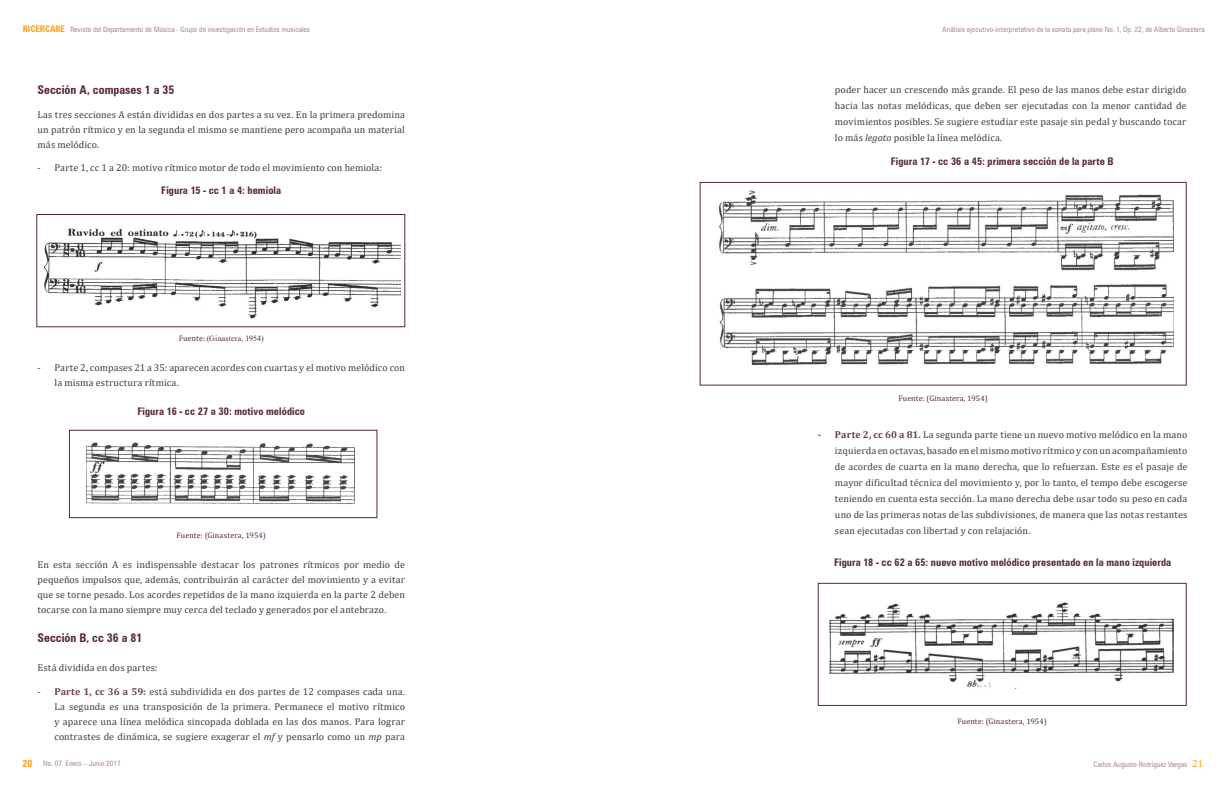
<style>
.page{position:relative;width:1224px;height:792px;background:#fff}
.page>*{position:absolute;margin:0;border:0;box-sizing:border-box;transform-origin:0 0}
.Subtítulo1{font:700 condensed 12px "Zurich BT";color:#582931}
.Figura{font:700 condensed 10.5px "Zurich BT";letter-spacing:.01em;color:#582931}
.Corrido_tabulado{font:10px/16px "Cambria";letter-spacing:.01em;color:#3e3e3f;text-align:justify}
.Corrido{font:10px/15px "Cambria";letter-spacing:.01em;color:#3e3e3f;text-align:justify}
.t1{font:10px "Cambria";color:#ff9d1b}
.Fuente{font:8px "Cambria";letter-spacing:.02em;color:#582931}
.Fuente-2{font:8px "Times New Roman";letter-spacing:.02em;color:#582931}
.t2{font:condensed 7.5px "Zurich BT";color:#ac8e91}
.s1{font-weight:700;font-size:9px;color:#ff9d1b}
.s2{font-family:"Cambria"}
.s3{color:#693d43}
.s4{font-weight:700;color:#693d43}
.s5{font-style:italic}
.s6{font-weight:700;font-size:10px;color:#ff9d1b}
</style>
<div class="page">
<img style="left:43px;top:228px;width:357px;height:91px">
<div style="left:37px;top:214px;width:368px;height:113px;border:1px solid #582931"></div>
<img style="left:86px;top:442px;width:269px;height:62px">
<div style="left:69px;top:430px;width:308px;height:88px;border:1px solid #582931"></div>
<img style="left:718px;top:191px;width:455px;height:175px">
<div style="left:700px;top:182px;width:486px;height:203px;border:1px solid #582931"></div>
<img style="left:829px;top:602px;width:344px;height:87px">
<div style="left:818px;top:583px;width:368px;height:123px;border:1px solid #582931"></div>
<p class="t2" style="left:23px;top:25px;width:289px"><span class="s1">RICERCARE</span> Revista del Departamento de Música - Grupo de investigación en Estudios musicales</p>
<p class="Subtítulo1" style="left:38px;top:83px;width:138px">Sección A, compases 1 a 35</p>
<p class="Corrido" style="left:38px;top:107px;width:369px">Las tres secciones A están divididas en dos partes a su vez. En la primera predomina un patrón rítmico y en la segunda el mismo se mantiene pero acompaña un material más melódico.</p>
<p class="Corrido_tabulado" style="left:38px;top:160px;width:346px">- Parte 1, cc 1 a 20: motivo rítmico motor de todo el movimiento con hemiola:</p>
<p class="Figura" style="left:161px;top:184px;width:122px">Figura 15 - cc 1 a 4: hemiola</p>
<p class="Fuente-2" style="left:179px;top:333px;width:87px"><span class="s2">Fuente:</span> (Ginastera, 1954)</p>
<p class="Corrido_tabulado" style="left:55px;top:360px;width:352px;line-height:15px;text-indent:-17px">- Parte 2, compases 21 a 35: aparecen acordes con cuartas y el motivo melódico con la misma estructura rítmica.</p>
<p class="Figura" style="left:137px;top:405px;width:169px">Figura 16 - cc 27 a 30: motivo melódico</p>
<p class="Fuente" style="left:177px;top:531px;width:91px">Fuente: (Ginastera, 1954)</p>
<p class="Corrido" style="left:38px;top:557px;width:369px">En esta sección A es indispensable destacar los patrones rítmicos por medio de pequeños impulsos que, además, contribuirán al carácter del movimiento y a evitar que se torne pesado. Los acordes repetidos de la mano izquierda en la parte 2 deben tocarse con la mano siempre muy cerca del teclado y generados por el antebrazo.</p>
<p class="Subtítulo1" style="left:38px;top:630px;width:106px">Sección B, cc 36 a 81</p>
<p class="Corrido" style="left:38px;top:660px;width:122px">Está dividida en dos partes:</p>
<p class="Corrido_tabulado" style="left:55px;top:684px;width:352px;line-height:15px;text-indent:-17px"><span class="s3">-</span> <span class="s4">Parte 1, cc 36 a 59:</span> está subdividida en dos partes de 12 compases cada una.<br>La segunda es una transposición de la primera. Permanece el motivo rítmico y aparece una línea melódica sincopada doblada en las dos manos. Para lograr contrastes de dinámica, se sugiere exagerar el <span class="s5">mf</span> y pensarlo como un <span class="s5">mp</span> para</p>
<p class="t2" style="left:942px;top:25px;width:264px">Análisis ejecutivo-interpretativo de la sonata para plano No. 1, Op. 22, de Alberto Ginastera</p>
<p class="Corrido_tabulado" style="left:835px;top:81px;width:353px">poder hacer un crescendo más grande. El peso de las manos debe estar dirigido hacia las notas melódicas, que deben ser ejecutadas con la menor cantidad de movimientos posibles. Se sugiere estudiar este pasaje sin pedal y buscando tocar lo más <span class="s5">legato</span> posible la línea melódica.</p>
<p class="Figura" style="left:891px;top:155px;width:224px">Figura 17 - cc 36 a 45: primera sección de la parte B</p>
<p class="Fuente" style="left:898px;top:394px;width:91px">Fuente: (Ginastera, 1954)</p>
<p class="Corrido_tabulado" style="left:835px;top:426px;width:354px;text-indent:-17px"><span class="s4">- Parte 2, cc 60 a 81.</span> La segunda parte tiene un nuevo motivo melódico en la mano izquierda en octavas, basado en el mismo motivo rítmico y con un acompañamiento de acordes de cuarta en la mano derecha, que lo refuerzan. Este es el pasaje de mayor dificultad técnica del movimiento y, por lo tanto, el tempo debe escogerse teniendo en cuenta esta sección. La mano derecha debe usar todo su peso en cada uno de las primeras notas de las subdivisiones, de manera que las notas restantes sean ejecutadas con libertad y con relajación.</p>
<p class="Figura" style="left:834px;top:556px;width:339px">Figura 18 - cc 62 a 65: nuevo motivo melódico presentado en la mano izquierda</p>
<p class="Fuente" style="left:958px;top:716px;width:91px">Fuente: (Ginastera, 1954)</p>
<p class="t2" style="left:23px;top:759px;width:100px"><span class="s6">20</span> No. 07. Enero – Junio 2017</p>
<p class="t1" style="left:1192px;top:757px;width:13px">21</p>
<p class="t2" style="left:1094px;top:760px;width:95px">Carlos Augusto Rodríguez Vargas</p>
</div>
